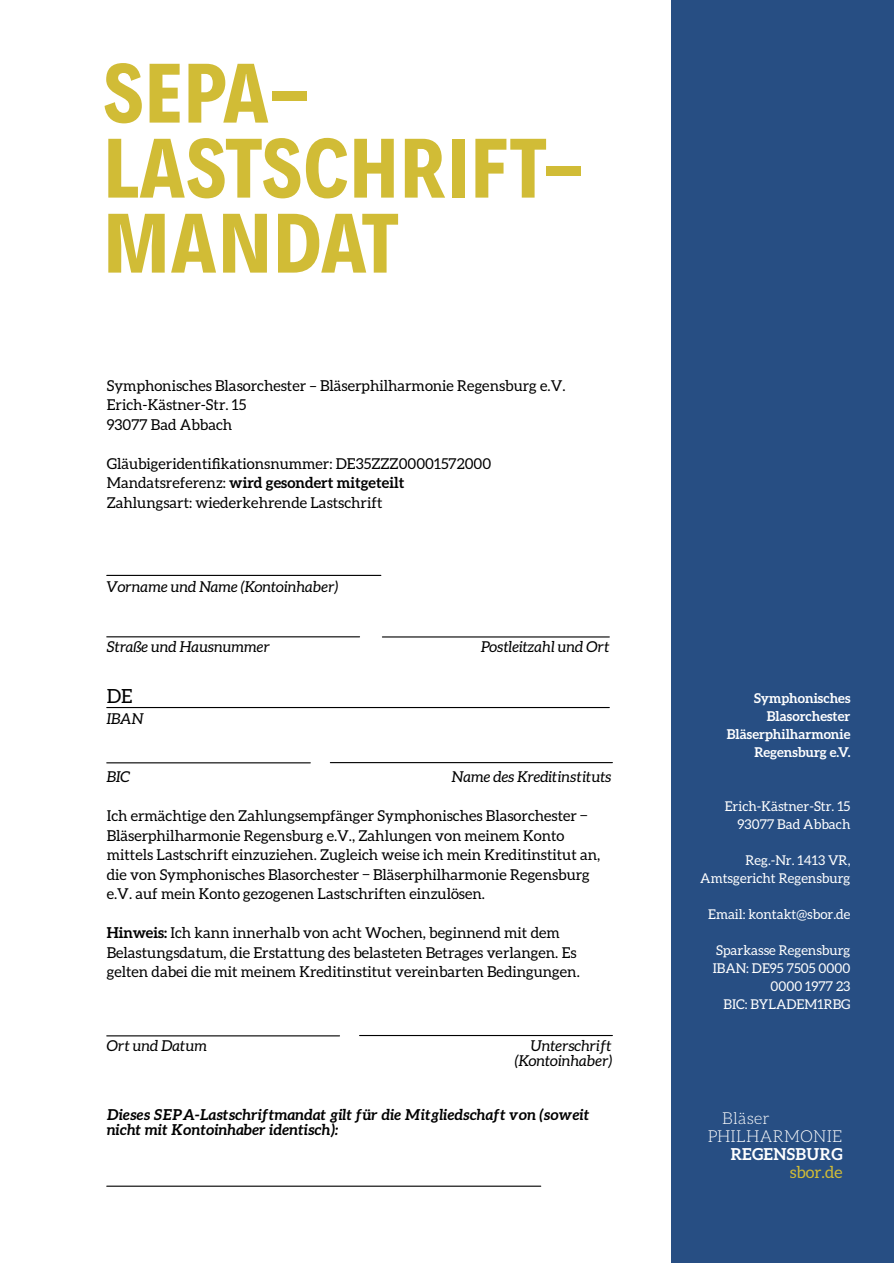
<style>
.page{position:relative;width:894px;height:1263px;background:#fff}
.page>*{position:absolute;margin:0;border:0;box-sizing:border-box;transform-origin:0 0}
.t1{font:700 75px/75px "Decalotype";color:#d1bc36}
.t2{font:19.5px "Aleo";color:#000}
.t3{font:300 16.5px "Aleo";letter-spacing:.02em;color:#fff}
.t4{font:700 16.5px "Aleo";letter-spacing:.02em;color:#fff}
.t5{font:16.5px "Aleo";color:#d1bc36}
.t6{font:15px/19.5px "Aleo";color:#000}
.t7{font:italic 15px/15px "Aleo";color:#000;text-align:right}
.t8{font:italic 700 15px/15px "Aleo";color:#000}
.t9{font:13.5px/18px "Aleo";color:#fff;text-align:right}
.t10{font:700 13.5px/18px "Aleo";color:#fff;text-align:right}
.s1{font-weight:700}
.s2{font-family:"MS UI Gothic"}
</style>
<div class="page">
<div style="left:670px;top:0;width:223px;height:1263px;background:#274e83"></div>
<hr style="left:107px;top:636px;width:252px;height:1px;background:#000">
<hr style="left:107px;top:762px;width:203px;height:1px;background:#000">
<hr style="left:107px;top:1035px;width:232px;height:1px;background:#000">
<hr style="left:107px;top:1186px;width:433px;height:1px;background:#000">
<hr style="left:330px;top:762px;width:282px;height:1px;background:#000">
<hr style="left:359px;top:1035px;width:253px;height:1px;background:#000">
<hr style="left:107px;top:707px;width:502px;height:1px;background:#000">
<hr style="left:382px;top:636px;width:227px;height:1px;background:#000">
<hr style="left:107px;top:575px;width:274px;height:1px;background:#000">
<h1 class="t1" style="left:103px;top:64px;width:482px">SEPA-<br>LASTSCHRIFT-<br>MANDAT</h1>
<p class="t6" style="left:107px;top:376px;width:460px">Symphonisches Blasorchester – Bläserphilharmonie Regensburg e.V.<br>Erich-Kästner-Str. 15<br>93077 Bad Abbach</p>
<p class="t6" style="left:107px;top:454px;width:386px">Gläubigeridentifikationsnummer: DE35ZZZ00001572000<br>Mandatsreferenz: <span class="s1">wird gesondert mitgeteilt<br></span>Zahlungsart: wiederkehrende Lastschrift</p>
<p class="t7" style="left:107px;top:580px;width:233px">Vorname und Name (Kontoinhaber)</p>
<p class="t7" style="left:107px;top:640px;width:164px">Straße und Hausnummer</p>
<p class="t7" style="left:481px;top:640px;width:130px">Postleitzahl und Ort</p>
<h2 class="t2" style="left:107px;top:687px;width:27px">DE</h2>
<p class="t7" style="left:107px;top:712px;width:38px">IBAN</p>
<p class="t7" style="left:107px;top:770px;width:25px">BIC</p>
<p class="t7" style="left:452px;top:770px;width:161px">Name des Kreditinstituts</p>
<p class="t6" style="left:107px;top:807px;width:495px">Ich ermächtige den Zahlungsempfänger Symphonisches Blasorchester <span class="s2">‒ </span>Bläserphilharmonie Regensburg e.V., Zahlungen von meinem Konto mittels Lastschrift einzuziehen. Zugleich weise ich mein Kreditinstitut an, die von Symphonisches Blasorchester <span class="s2">‒</span> Bläserphilharmonie Regensburg e.V. auf mein Konto gezogenen Lastschriften einzulösen.</p>
<p class="t6" style="left:107px;top:924px;width:474px"><span class="s1">Hinweis:</span> Ich kann innerhalb von acht Wochen, beginnend mit dem<br>Belastungsdatum, die Erstattung des belasteten Betrages verlangen. Es gelten dabei die mit meinem Kreditinstitut vereinbarten Bedingungen.</p>
<p class="t7" style="left:107px;top:1039px;width:102px">Ort und Datum</p>
<p class="t7" style="left:514px;top:1039px;width:99px">Unterschrift (Kontoinhaber)</p>
<p class="t8" style="left:107px;top:1108px;width:484px">Dieses SEPA-Lastschriftmandat gilt für die Mitgliedschaft von (soweit nicht mit Kontoinhaber identisch):</p>
<p class="t10" style="left:726px;top:689px;width:125px">Symphonisches<br>Blasorchester<br>Bläserphilharmonie<br>Regensburg e.V.</p>
<p class="t9" style="left:724px;top:797px;width:127px">Erich-Kästner-Str. 15<br>93077 Bad Abbach</p>
<p class="t9" style="left:700px;top:851px;width:152px">Reg.-Nr. 1413 VR,<br>Amtsgericht Regensburg</p>
<p class="t9" style="left:707px;top:905px;width:144px">Email: kontakt@sbor.de</p>
<p class="t9" style="left:712px;top:941px;width:139px">Sparkasse Regensburg<br>IBAN: DE95 7505 0000<br>0000 1977 23<br>BIC: BYLADEM1RBG</p>
<p class="t3" style="left:722px;top:1111px;width:49px">Bläser</p>
<p class="t4" style="left:730px;top:1147px;width:113px">REGENSBURG</p>
<p class="t3" style="left:707px;top:1128px;width:136px">PHILHARMONIE</p>
<p class="t5" style="left:789px;top:1165px;width:54px">sbor.de</p>
</div>
